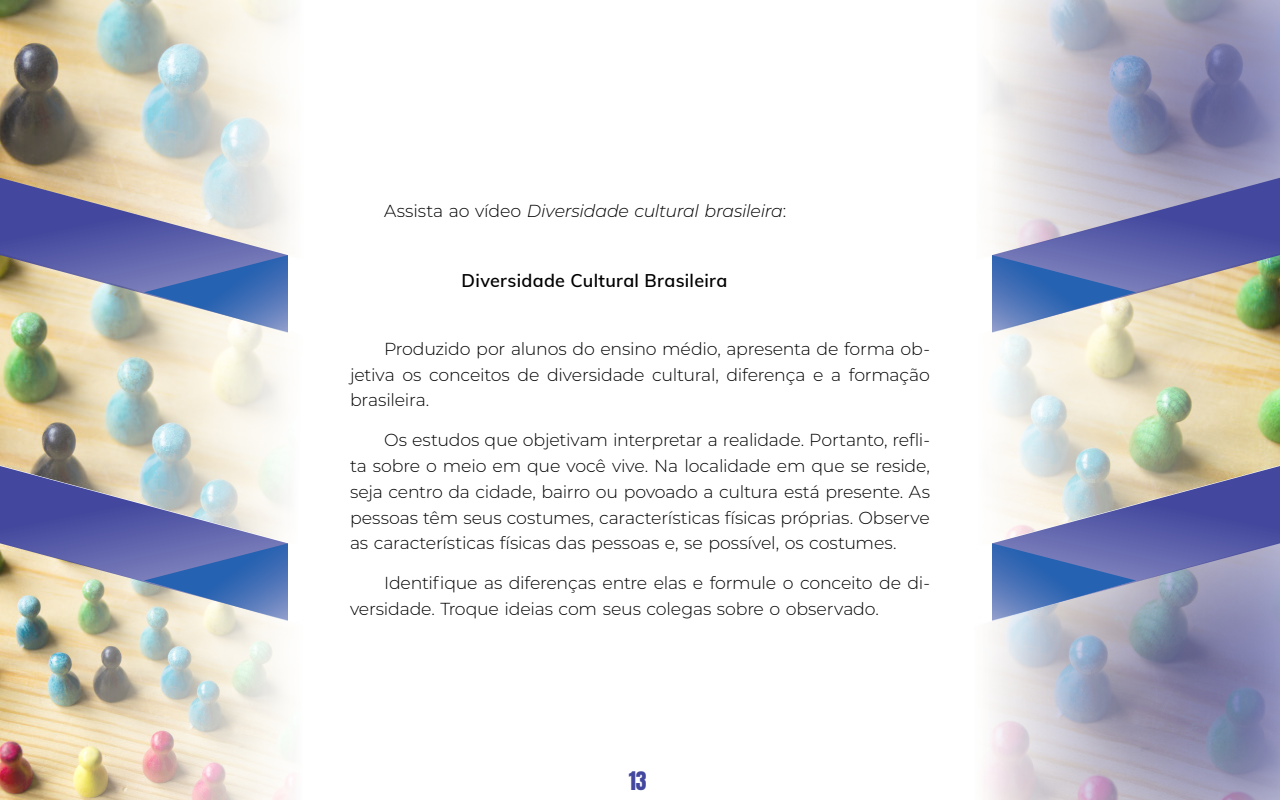
<style>
.page{position:relative;width:1280px;height:800px;background:#fff}
.page>*{position:absolute;margin:0;border:0;box-sizing:border-box;transform-origin:0 0}
.t1{font:21.8px "Anton";color:#43489e}
.t2{font:600 18px "Muli";letter-spacing:.015em;color:#000}
.t3{font:300 17.4px/25.8px "Montserrat";letter-spacing:-.01em;color:#000;text-align:justify}
.t4{font:italic 300 17.4px "Montserrat";letter-spacing:-.015em;color:#000}
.s1{font-style:normal}
</style>
<div class="page">
<img style="left:0;top:0;width:1280px;height:800px">
<div style="left:967px;top:0;width:313px;height:261px;background:#fff;opacity:.75"></div>
<div style="left:965px;top:535px;width:315px;height:265px;background:#fff;opacity:.75"></div>
<svg style="left:0;top:178px;width:288px;height:154px;background:#a19fb2"></svg>
<svg style="left:144px;top:255px;width:144px;height:78px;background:#768ebd"></svg>
<img style="left:0;top:466px;width:288px;height:154px">
<svg style="left:144px;top:543px;width:144px;height:78px;background:#738cbb"></svg>
<svg style="left:992px;top:178px;width:288px;height:154px;background:#9a9ab2"></svg>
<svg style="left:992px;top:255px;width:144px;height:78px;background:#778ebd"></svg>
<svg style="left:992px;top:466px;width:288px;height:154px;background:#9394b7"></svg>
<svg style="left:992px;top:543px;width:144px;height:78px;background:#6b84bb"></svg>
<p class="t4" style="left:384px;top:199px;width:404px"><span class="s1">Assista ao vídeo</span> Diversidade cultural brasileira<span class="s1">:</span></p>
<p class="t2" style="left:462px;top:267px;width:267px">Diversidade Cultural Brasileira</p>
<p class="t3" style="left:350px;top:335px;width:582px;text-indent:34px">Produzido por alunos do ensino médio, apresenta de forma ob&shy;jetiva os conceitos de diversidade cultural, diferença e a formação brasileira.</p>
<p class="t3" style="left:350px;top:427px;width:581px;text-indent:34px">Os estudos que objetivam interpretar a realidade. Portanto, refli&shy;ta sobre o meio em que você vive. Na localidade em que se reside, seja centro da cidade, bairro ou povoado a cultura está presente. As pessoas têm seus costumes, características físicas próprias. Observe as características físicas das pessoas e, se possível, os costumes.</p>
<p class="t3" style="left:350px;top:570px;width:581px;text-indent:34px">Identifique as diferenças entre elas e formule o conceito de di&shy;versidade. Troque ideias com seus colegas sobre o observado.</p>
<p class="t1" style="left:629px;top:770px;width:19px">13</p>
</div>
